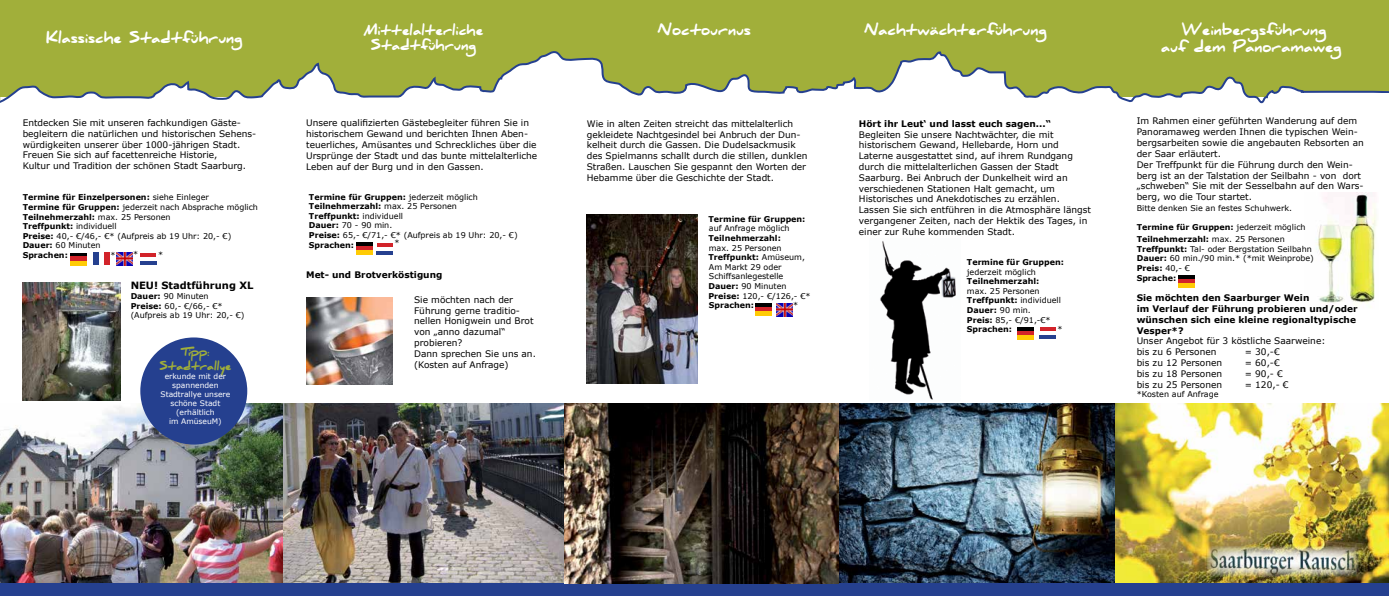
<style>
.page{position:relative;width:1389px;height:596px;background:#fff}
.page>*{position:absolute;margin:0;border:0;box-sizing:border-box;transform-origin:0 0}
.t1{font:900 14px/16.8px "Daniel";color:#fff;text-align:center}
.t2{font:900 13px/15.6px "Daniel";color:#fff;text-align:center}
.t3{font:900 10.6px/13.7px "Daniel";color:#a1af3a;text-align:center}
.t4{font:700 10px "Verdana";color:#000}
.t5{font:9px/10.8px "Verdana";color:#000}
.t6{font:700 9px/10.8px "Verdana";color:#000}
.t7{font:8px/9.6px "Verdana";color:#000}
.t8{font:700 8px/12px "Verdana";color:#000}
.t9{font:7.6px/9.1px "Verdana";color:#fff;text-align:center}
.s1{font-weight:700}
.s2{font-weight:400}
</style>
<div class="page">
<img style="left:1316px;top:193px;width:61px;height:111px">
<img style="left:880px;top:241px;width:76px;height:159px">
<img style="left:1114px;top:403px;width:275px;height:179px">
<img style="left:23px;top:282px;width:97px;height:118px">
<img style="left:306px;top:298px;width:87px;height:86px">
<div style="left:0;top:0;width:1389px;height:96px;background:#a1af3a"></div>
<svg style="left:0;top:51px;width:1389px;height:53px"></svg>
<img style="left:839px;top:403px;width:275px;height:180px">
<img style="left:0;top:403px;width:283px;height:180px">
<div style="left:1361px;top:94px;width:28px;height:5px;background:#fff"></div>
<img style="left:283px;top:403px;width:556px;height:180px">
<img style="left:587px;top:214px;width:111px;height:169px">
<div style="left:0;top:583px;width:1389px;height:12px;background:#25408f"></div>
<div style="left:140px;top:337px;width:107px;height:107px;background:#25408f;border-radius:50%"></div>
<hr style="left:140px;top:253px;width:16px;height:4px;background:#d2232a">
<hr style="left:140px;top:261px;width:16px;height:3px;background:#25408f">
<hr style="left:1178px;top:275px;width:16px;height:4px;background:#000">
<hr style="left:1178px;top:279px;width:16px;height:4px;background:#d2232a">
<hr style="left:1178px;top:283px;width:16px;height:4px;background:#ffcb05">
<hr style="left:1018px;top:327px;width:16px;height:4px;background:#000">
<hr style="left:1018px;top:331px;width:16px;height:4px;background:#d2232a">
<hr style="left:1018px;top:335px;width:16px;height:4px;background:#ffcb05">
<hr style="left:1040px;top:327px;width:16px;height:3px;background:#d2232a">
<svg style="left:1040px;top:330px;width:16px;height:1px"></svg>
<svg style="left:1040px;top:335px;width:16px;height:3px"></svg>
<hr style="left:755px;top:303px;width:17px;height:4px;background:#000">
<hr style="left:755px;top:307px;width:16px;height:4px;background:#d2232a">
<hr style="left:755px;top:311px;width:16px;height:4px;background:#ffcb05">
<img style="left:777px;top:303px;width:15px;height:13px">
<svg style="left:71px;top:253px;width:16px;height:4px"></svg>
<hr style="left:71px;top:257px;width:16px;height:4px;background:#d2232a">
<hr style="left:71px;top:261px;width:16px;height:4px;background:#ffcb05">
<img style="left:117px;top:252px;width:16px;height:13px">
<div style="left:104px;top:253px;width:5px;height:12px;background:#d2232a"></div>
<div style="left:93px;top:253px;width:6px;height:12px;background:#25408f"></div>
<hr style="left:377px;top:243px;width:16px;height:4px;background:#d2232a">
<hr style="left:377px;top:251px;width:16px;height:3px;background:#25408f">
<hr style="left:356px;top:242px;width:17px;height:4px;background:#000">
<hr style="left:356px;top:246px;width:16px;height:4px;background:#d2232a">
<hr style="left:356px;top:250px;width:16px;height:4px;background:#ffcb05">
<img style="left:1207px;top:546px;width:152px;height:30px">
<h1 class="t1" style="left:46px;top:29px;width:198px">Klassische Stadtführung</h1>
<p class="t5" style="left:23px;top:117px;width:235px">Entdecken Sie mit unseren fachkundigen Gäste&shy;begleitern die natürlichen und historischen Sehens&shy;würdigkeiten unserer über 1000-jährigen Stadt.<br>Freuen Sie sich auf facettenreiche Historie,<br>Kultur und Tradition der schönen Stadt Saarburg.</p>
<p class="t7" style="left:23px;top:192px;width:237px"><span class="s1">Termine für Einzelpersonen:</span> siehe Einleger<br><span class="s1">Termine für Gruppen:</span> jederzeit nach Absprache möglich <span class="s1">Teilnehmerzahl:</span> max. 25 Personen<br><span class="s1">Treffpunkt:</span> individuell<br><span class="s1">Preise:</span> 40,- €/46,- €* (Aufpreis ab 19 Uhr: 20,- €)<br><span class="s1">Dauer:</span> 60 Minuten<br><span class="s1">Sprachen:</span></p>
<p class="t4" style="left:131px;top:279px;width:124px">NEU! Stadtführung XL</p>
<p class="t7" style="left:131px;top:291px;width:115px"><span class="s1">Dauer:</span> 90 Minuten<br><span class="s1">Preise:</span> 60,- €/66,- €* (Aufpreis ab 19 Uhr: 20,- €)</p>
<p class="t7" style="left:111px;top:249px;width:29px">* *</p>
<p class="t3" style="left:159px;top:345px;width:74px">Tipp:<br>Stadtrallye</p>
<p class="t9" style="left:160px;top:371px;width:71px">erkunde mit der spannenden<br>Stadtrallye unsere schöne Stadt (erhältlich<br>im AmüseuM)</p>
<h2 class="t2" style="left:364px;top:22px;width:121px">Mittelalterliche<br>Stadtführung</h2>
<p class="t5" style="left:306px;top:117px;width:233px">Unsere qualifizierten Gästebegleiter führen Sie in historischem Gewand und berichten Ihnen Aben&shy;teuerliches, Amüsantes und Schreckliches über die Ursprünge der Stadt und das bunte mittelalterliche Leben auf der Burg und in den Gassen.</p>
<p class="t7" style="left:309px;top:192px;width:210px"><span class="s1">Termine für Gruppen:</span> jederzeit möglich<br><span class="s1">Teilnehmerzahl:</span> max. 25 Personen<br><span class="s1">Treffpunkt:</span> individuell<br><span class="s1">Dauer:</span> 70 - 90 min.<br><span class="s1">Preise:</span> 65,- €/71,- €* (Aufpreis ab 19 Uhr: 20,- €)<br><span class="s1">Sprachen:</span></p>
<p class="t6" style="left:306px;top:269px;width:138px">Met- und Brotverköstigung</p>
<p class="t5" style="left:414px;top:294px;width:123px">Sie möchten nach der<br>Führung gerne traditio&shy;nellen Honigwein und Brot von „anno dazumal“ probieren?<br>Dann sprechen Sie uns an. (Kosten auf Anfrage)</p>
<h1 class="t1" style="left:658px;top:22px;width:94px">Noctournus</h1>
<p class="t5" style="left:587px;top:118px;width:222px">Wie in alten Zeiten streicht das mittelalterlich gekleidete Nachtgesindel bei Anbruch der Dun&shy;kelheit durch die Gassen. Die Dudelsackmusik des Spielmanns schallt durch die stillen, dunklen Straßen. Lauschen Sie gespannt den Worten der Hebamme über die Geschichte der Stadt.</p>
<p class="t8" style="left:708px;top:213px;width:99px">Termine für Gruppen:</p>
<p class="t7" style="left:709px;top:223px;width:82px">auf Anfrage möglich</p>
<p class="t8" style="left:708px;top:232px;width:74px">Teilnehmerzahl:</p>
<p class="t7" style="left:708px;top:242px;width:104px">max. 25 Personen<br><span class="s1">Treffpunkt:</span> Amüseum,<br>Am Markt 29 oder<br>Schiffsanlegestelle<br><span class="s1">Dauer:</span> 90 Minuten<br><span class="s1">Preise:</span> 120,- €/126,- €*<br><span class="s1">Sprachen:</span></p>
<p class="t7" style="left:793px;top:300px;width:7px">*</p>
<h1 class="t1" style="left:865px;top:22px;width:184px">Nachtwächterführung</h1>
<p class="t6" style="left:859px;top:118px;width:194px">Hört ihr Leut‘ und lasst euch sagen...“</p>
<p class="t5" style="left:859px;top:129px;width:234px">Begleiten Sie unsere Nachtwächter, die mit historischem Gewand, Hellebarde, Horn und Laterne ausgestattet sind, auf ihrem Rundgang durch die mittelalterlichen Gassen der Stadt Saarburg. Bei Anbruch der Dunkelheit wird an verschiedenen Stationen Halt gemacht, um Historisches und Anekdotisches zu erzählen.<br>Lassen Sie sich entführen in die Atmosphäre längst vergangener Zeiten, nach der Hektik des Tages, in einer zur Ruhe kommenden Stadt.</p>
<p class="t8" style="left:967px;top:256px;width:99px">Termine für Gruppen:</p>
<p class="t7" style="left:967px;top:266px;width:71px">jederzeit möglich</p>
<p class="t8" style="left:967px;top:275px;width:74px">Teilnehmerzahl:</p>
<p class="t7" style="left:967px;top:286px;width:96px">max. 25 Personen<br><span class="s1">Treffpunkt:</span> individuell<br><span class="s1">Dauer:</span> 90 min.<br><span class="s1">Preis:</span> 85,- €/91,-€*<br><span class="s1">Sprachen:</span></p>
<p class="t7" style="left:1057px;top:324px;width:7px">*</p>
<h1 class="t1" style="left:1161px;top:22px;width:182px">Weinbergsführung<br>auf dem Panoramaweg</h1>
<p class="t5" style="left:1137px;top:116px;width:229px">Im Rahmen einer geführten Wanderung auf dem Panoramaweg werden Ihnen die typischen Wein&shy;bergsarbeiten sowie die angebauten Rebsorten an der Saar erläutert.<br>Der Treffpunkt für die Führung durch den Wein&shy;berg ist an der Talstation der Seilbahn - von dort „schweben“ Sie mit der Sesselbahn auf den Wars&shy;berg, wo die Tour startet.</p>
<p class="t7" style="left:1137px;top:203px;width:157px">Bitte denken Sie an festes Schuhwerk.</p>
<p class="t8" style="left:1137px;top:221px;width:170px">Termine für Gruppen: <span class="s2">jederzeit möglich<br></span>Teilnehmerzahl: <span class="s2">max. 25 Personen</span></p>
<p class="t7" style="left:1137px;top:244px;width:179px"><span class="s1">Treffpunkt:</span> Tal- oder Bergstation Seilbahn<br><span class="s1">Dauer:</span> 60 min./90 min.* (*mit Weinprobe)<br><span class="s1">Preis:</span> 40,- €<br><span class="s1">Sprache:</span></p>
<p class="t6" style="left:1137px;top:292px;width:222px">Sie möchten den Saarburger Wein<br>im Verlauf der Führung probieren und/oder wünschen sich eine kleine regionaltypische<br>Vesper*?</p>
<p class="t5" style="left:1137px;top:335px;width:190px">Unser Angebot für 3 köstliche Saarweine: bis zu 6 Personen</p>
<p class="t5" style="left:1245px;top:346px;width:37px">= 30,-€</p>
<p class="t5" style="left:1137px;top:357px;width:87px">bis zu 12 Personen</p>
<p class="t5" style="left:1245px;top:357px;width:37px">= 60,-€</p>
<p class="t5" style="left:1137px;top:368px;width:87px">bis zu 18 Personen</p>
<p class="t5" style="left:1245px;top:368px;width:40px">= 90,- €</p>
<p class="t5" style="left:1137px;top:378px;width:87px">bis zu 25 Personen</p>
<p class="t5" style="left:1245px;top:378px;width:45px">= 120,- €</p>
<p class="t7" style="left:1137px;top:389px;width:83px">*Kosten auf Anfrage</p>
</div>
